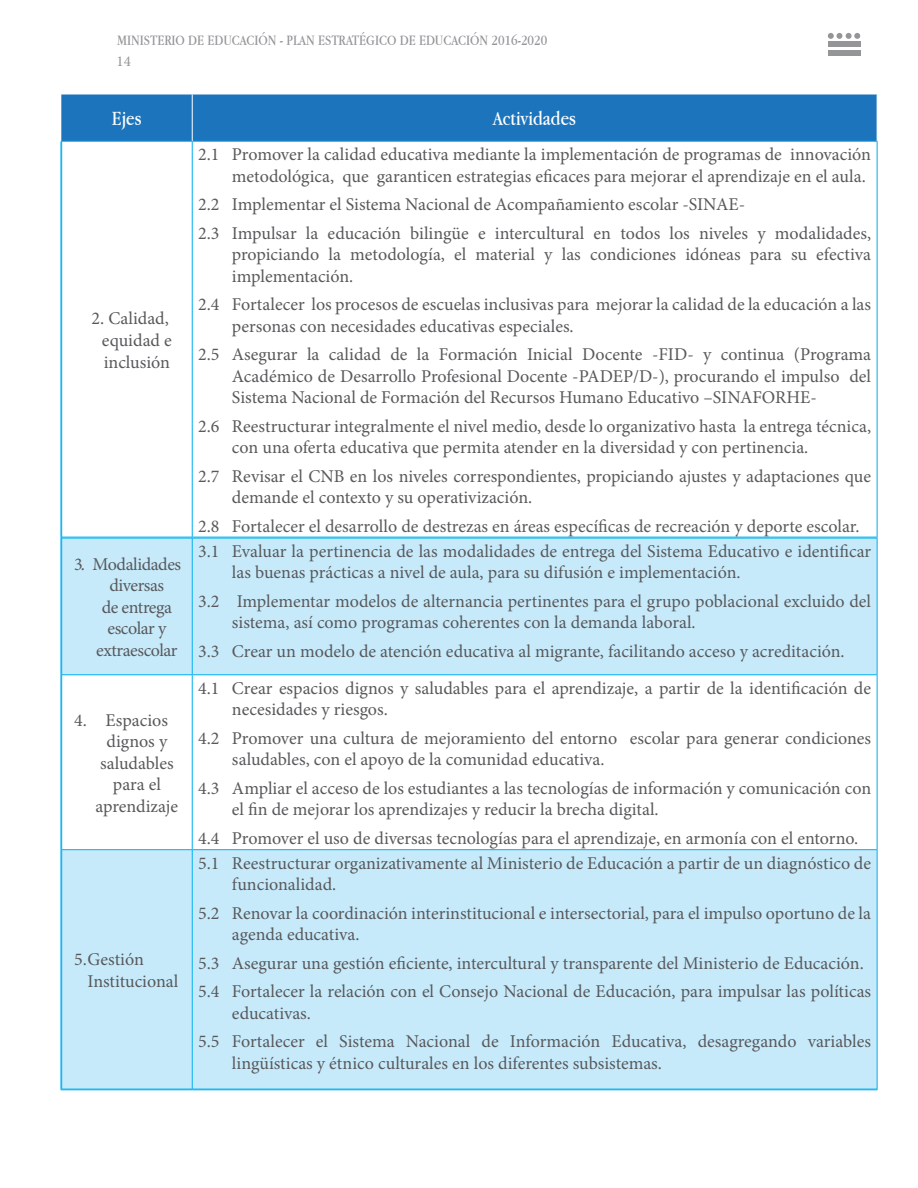
<style>
.page{position:relative;width:918px;height:1188px;background:#fff}
.page>*{position:absolute;margin:0;border:0;box-sizing:border-box;transform-origin:0 0}
.t1{font:21px "Apple Garamond";color:#fff}
.t2{font:18px/21.6px "Minion Pro";color:#58595b}
.t3{font:18px "Minion Pro";letter-spacing:-.025em;color:#58595b}
.t4{font:18px "Minion Pro";letter-spacing:-.03em;color:#58595b}
.t5{font:15px "Apple Garamond";color:#939597}
.t6{font:15px "Minion Pro";color:#939597}
</style>
<div class="page">
<svg style="left:828px;top:33px;width:32px;height:6px"></svg>
<div style="left:828px;top:50px;width:32px;height:6px;background:#939597"></div>
<div style="left:828px;top:41px;width:32px;height:6px;background:#939597"></div>
<div style="left:61px;top:94px;width:816px;height:47px;background:#1c75bc"></div>
<svg style="left:62px;top:142px;width:815px;height:395px"></svg>
<div style="left:62px;top:539px;width:815px;height:135px;background:#c7eafb"></div>
<div style="left:62px;top:850px;width:815px;height:239px;background:#c7eafb"></div>
<hr style="left:61px;top:141px;width:131px;height:1px;background:#00aeef">
<hr style="left:192px;top:141px;width:686px;height:1px;background:#00aeef">
<hr style="left:192px;top:142px;width:1px;height:395px;background:#00aeef">
<hr style="left:877px;top:142px;width:1px;height:395px;background:#00aeef">
<hr style="left:192px;top:538px;width:1px;height:136px;background:#00aeef">
<hr style="left:877px;top:538px;width:1px;height:136px;background:#00aeef">
<hr style="left:62px;top:674px;width:130px;height:1px;background:#00aeef">
<hr style="left:192px;top:674px;width:686px;height:1px;background:#00aeef">
<hr style="left:192px;top:675px;width:1px;height:174px;background:#00aeef">
<hr style="left:877px;top:675px;width:1px;height:174px;background:#00aeef">
<hr style="left:62px;top:849px;width:130px;height:1px;background:#00aeef">
<hr style="left:192px;top:849px;width:686px;height:1px;background:#00aeef">
<hr style="left:192px;top:850px;width:1px;height:239px;background:#00aeef">
<hr style="left:877px;top:850px;width:1px;height:239px;background:#00aeef">
<hr style="left:61px;top:538px;width:1px;height:137px;background:#00aeef">
<hr style="left:61px;top:675px;width:1px;height:175px;background:#00aeef">
<hr style="left:61px;top:850px;width:1px;height:240px;background:#00aeef">
<hr style="left:62px;top:1089px;width:130px;height:1px;background:#00aeef">
<hr style="left:61px;top:1090px;width:131px;height:1px;background:#00aeef">
<hr style="left:192px;top:1089px;width:686px;height:1px;background:#00aeef">
<hr style="left:192px;top:1090px;width:686px;height:1px;background:#00aeef">
<hr style="left:61px;top:142px;width:1px;height:396px;background:#00aeef">
<hr style="left:62px;top:537px;width:130px;height:1px;background:#00aeef">
<hr style="left:62px;top:538px;width:130px;height:1px;background:#00aeef">
<hr style="left:192px;top:537px;width:686px;height:1px;background:#00aeef">
<hr style="left:192px;top:538px;width:686px;height:1px;background:#00aeef">
<hr style="left:192px;top:94px;width:1px;height:47px;background:#fff">
<p class="t5" style="left:117px;top:31px;width:432px">MINISTERIO DE EDUCACIÓN - PLAN ESTRATÉGICO DE EDUCACIÓN 2016-2020</p>
<p class="t6" style="left:117px;top:51px;width:16px">14</p>
<p class="t1" style="left:112px;top:106px;width:31px">Ejes</p>
<p class="t1" style="left:493px;top:106px;width:84px">Actividades</p>
<p class="t2" style="left:92px;top:308px;width:82px;text-align:center">2. Calidad, equidad e inclusión</p>
<p class="t3" style="left:74px;top:552px;width:109px">3. Modalidades</p>
<p class="t4" style="left:110px;top:573px;width:56px">diversas</p>
<p class="t3" style="left:102px;top:595px;width:72px">de entrega</p>
<p class="t3" style="left:107px;top:617px;width:60px">escolar y</p>
<p class="t3" style="left:96px;top:638px;width:83px">extraescolar</p>
<p class="t2" style="left:74px;top:709px;width:96px">4. Espacios</p>
<p class="t2" style="left:107px;top:731px;width:62px">dignos y</p>
<p class="t2" style="left:100px;top:752px;width:75px">saludables</p>
<p class="t2" style="left:113px;top:774px;width:50px">para el</p>
<p class="t2" style="left:96px;top:796px;width:84px">aprendizaje</p>
<p class="t2" style="left:88px;top:949px;width:92px;text-indent:-14px">5.Gestión<br>Institucional</p>
<p class="t2" style="left:198px;top:144px;width:674px;text-align:right">2.1 Promover la calidad educativa mediante la implementación de programas de innovación metodológica, que garanticen estrategias eficaces para mejorar el aprendizaje en el aula.</p>
<p class="t2" style="left:198px;top:190px;width:674px;line-height:28.3px">2.2 Implementar el Sistema Nacional de Acompañamiento escolar -SINAE-<br>2.3 Impulsar la educación bilingüe e intercultural en todos los niveles y modalidades,</p>
<p class="t2" style="left:232px;top:244px;width:641px">propiciando la metodología, el material y las condiciones idóneas para su efectiva implementación.</p>
<p class="t2" style="left:232px;top:294px;width:641px;text-indent:-34px">2.4 Fortalecer los procesos de escuelas inclusivas para mejorar la calidad de la educación a las personas con necesidades educativas especiales.</p>
<p class="t2" style="left:232px;top:344px;width:641px;text-align:justify;text-indent:-34px">2.5 Asegurar la calidad de la Formación Inicial Docente -FID- y continua (Programa Académico de Desarrollo Profesional Docente -PADEP/D-), procurando el impulso del Sistema Nacional de Formación del Recursos Humano Educativo –SINAFORHE-</p>
<p class="t2" style="left:232px;top:415px;width:641px;text-indent:-34px">2.6 Reestructurar integralmente el nivel medio, desde lo organizativo hasta la entrega técnica, con una oferta educativa que permita atender en la diversidad y con pertinencia.</p>
<p class="t2" style="left:232px;top:465px;width:641px;text-indent:-34px">2.7 Revisar el CNB en los niveles correspondientes, propiciando ajustes y adaptaciones que demande el contexto y su operativización.</p>
<p class="t2" style="left:198px;top:515px;width:663px">2.8 Fortalecer el desarrollo de destrezas en áreas específicas de recreación y deporte escolar.</p>
<p class="t2" style="left:232px;top:540px;width:641px;text-indent:-34px">3.1 Evaluar la pertinencia de las modalidades de entrega del Sistema Educativo e identificar las buenas prácticas a nivel de aula, para su difusión e implementación.</p>
<p class="t2" style="left:232px;top:590px;width:641px;text-indent:-34px">3.2 Implementar modelos de alternancia pertinentes para el grupo poblacional excluido del sistema, así como programas coherentes con la demanda laboral.</p>
<p class="t2" style="left:198px;top:640px;width:648px">3.3 Crear un modelo de atención educativa al migrante, facilitando acceso y acreditación.</p>
<p class="t2" style="left:232px;top:677px;width:641px;text-indent:-34px">4.1 Crear espacios dignos y saludables para el aprendizaje, a partir de la identificación de necesidades y riesgos.</p>
<p class="t2" style="left:232px;top:727px;width:641px;text-indent:-34px">4.2 Promover una cultura de mejoramiento del entorno escolar para generar condiciones saludables, con el apoyo de la comunidad educativa.</p>
<p class="t2" style="left:232px;top:777px;width:641px;text-indent:-34px">4.3 Ampliar el acceso de los estudiantes a las tecnologías de información y comunicación con el fin de mejorar los aprendizajes y reducir la brecha digital.</p>
<p class="t2" style="left:198px;top:827px;width:662px">4.4 Promover el uso de diversas tecnologías para el aprendizaje, en armonía con el entorno.</p>
<p class="t2" style="left:232px;top:852px;width:641px;text-indent:-34px">5.1 Reestructurar organizativamente al Ministerio de Educación a partir de un diagnóstico de funcionalidad.</p>
<p class="t2" style="left:232px;top:902px;width:641px;text-indent:-34px">5.2 Renovar la coordinación interinstitucional e intersectorial, para el impulso oportuno de la agenda educativa.</p>
<p class="t2" style="left:198px;top:949px;width:674px;line-height:28.3px">5.3 Asegurar una gestión eficiente, intercultural y transparente del Ministerio de Educación.<br>5.4 Fortalecer la relación con el Consejo Nacional de Educación, para impulsar las políticas</p>
<p class="t2" style="left:198px;top:999px;width:674px;line-height:28.3px;text-indent:34px">educativas.<br>5.5 Fortalecer el Sistema Nacional de Información Educativa, desagregando variables</p>
<p class="t2" style="left:232px;top:1052px;width:432px">lingüísticas y étnico culturales en los diferentes subsistemas.</p>
</div>
